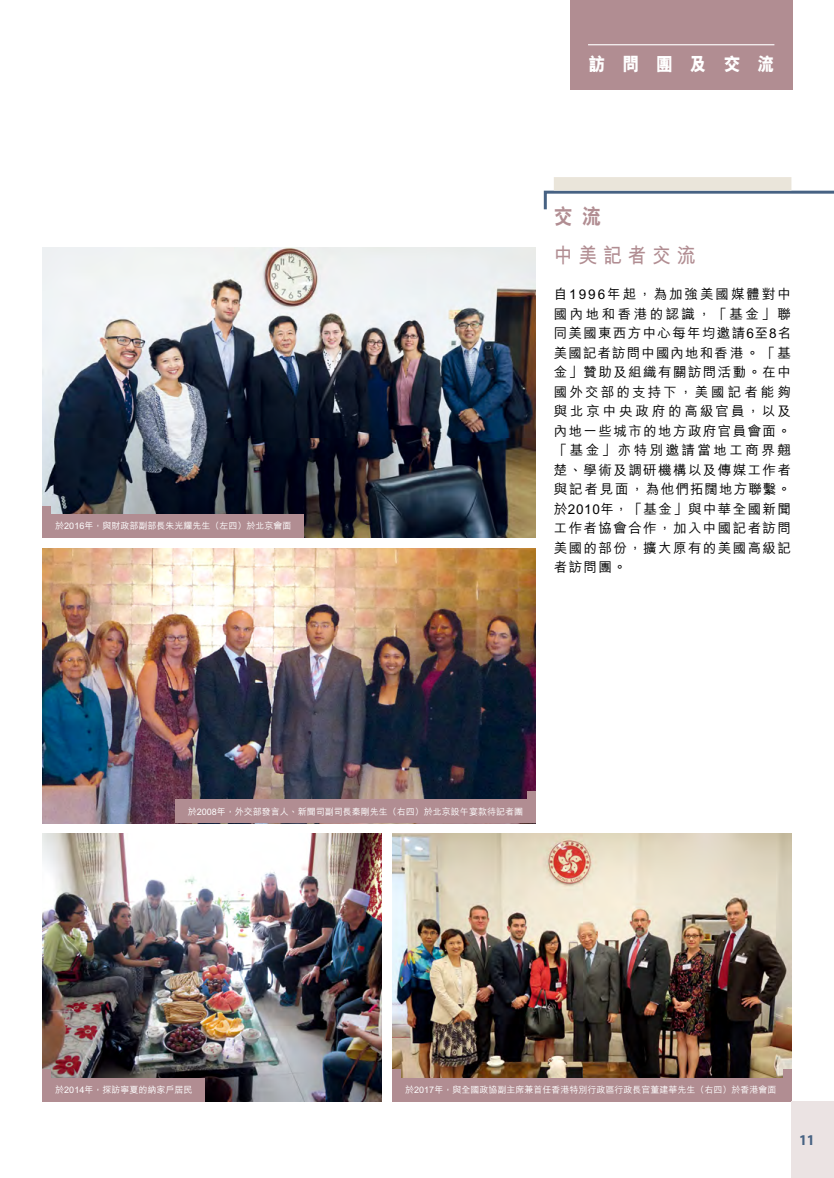
<style>
.page{position:relative;width:834px;height:1178px;background:#fff}
.page>*{position:absolute;margin:0;border:0;box-sizing:border-box;transform-origin:0 0}
.subhead-chi{font:700 21px "M Hei HK";letter-spacing:.3em;color:#b18d92;scale:.9 1}
.Sub-head-chi-RH{font:800 21px "C Hei 2 HK";color:#b18d92;scale:.9 1}
.t1{font:800 18.75px "M Hei HK";letter-spacing:1em;color:#fff;scale:.9 1}
.t2{font:700 15px "Myriad Pro";color:#476283;scale:.95 1}
.content-chi{font:500 13.5px/19.5px "M Hei HK";letter-spacing:.105em;color:#000;text-align:justify}
.caption-chi{font:500 9px "M Hei HK";color:#fff}
</style>
<div class="page">
<img style="left:43px;top:248px;width:492px;height:290px">
<img style="left:43px;top:549px;width:492px;height:274px">
<img style="left:392px;top:834px;width:399px;height:244px">
<img style="left:43px;top:834px;width:338px;height:267px">
<svg style="left:543px;top:189px;width:290px;height:21px"></svg>
<div style="left:553px;top:177px;width:238px;height:14px;background:#eae5da"></div>
<div style="left:43px;top:514px;width:261px;height:24px;background:#b18d92"></div>
<div style="left:43px;top:506px;width:8px;height:32px;background:#b18d92"></div>
<div style="left:175px;top:800px;width:360px;height:23px;background:#b18d92"></div>
<div style="left:527px;top:791px;width:8px;height:32px;background:#b18d92"></div>
<div style="left:392px;top:1078px;width:399px;height:23px;background:#b18d92"></div>
<div style="left:782px;top:1069px;width:9px;height:32px;background:#b18d92"></div>
<div style="left:392px;top:1069px;width:9px;height:32px;background:#b18d92"></div>
<div style="left:43px;top:1078px;width:162px;height:23px;background:#b18d92"></div>
<div style="left:43px;top:1069px;width:8px;height:32px;background:#b18d92"></div>
<div style="left:570px;top:0;width:222px;height:89px;background:#b18d92"></div>
<hr style="left:588px;top:44px;width:186px;height:1px;background:#fff">
<div style="left:791px;top:1101px;width:42px;height:77px;background:#ebe3e3"></div>
<p class="caption-chi" style="left:55px;top:520px;width:238px">於2016年，與財政部副部長朱光耀先生（左四）於北京會面</p>
<h2 class="t1" style="left:588px;top:51px;width:208px">訪問團及交流</h2>
<p class="Sub-head-chi-RH" style="left:553px;top:202px;width:54px">交流</p>
<p class="subhead-chi" style="left:553px;top:240px;width:159px">中美記者交流</p>
<p class="content-chi" style="left:553px;top:284px;width:239px">自1996年起，為加強美國媒體對中國內地和香港的認識，「基金」聯同美國東西方中心每年均邀請6至8名美國記者訪問中國內地和香港。「基金」贊助及組織有關訪問活動。在中國外交部的支持下，美國記者能夠與北京中央政府的高級官員，以及內地一些城市的地方政府官員會面。「基金」亦特別邀請當地工商界翹楚、學術及調研機構以及傳媒工作者與記者見面，為他們拓闊地方聯繫。於2010年，「基金」與中華全國新聞工作者協會合作，加入中國記者訪問美國的部份，擴大原有的美國高級記者訪問團。</p>
<p class="caption-chi" style="left:188px;top:805px;width:337px">於2008年，外交部發言人、新聞司副司長秦剛先生（右四）於北京設午宴款待記者團</p>
<p class="caption-chi" style="left:55px;top:1083px;width:139px">於2014年，探訪寧夏的納家戶居民</p>
<p class="caption-chi" style="left:405px;top:1083px;width:373px">於2017年，與全國政協副主席兼首任香港特別行政區行政長官董建華先生（右四）於香港會面</p>
<p class="t2" style="left:799px;top:1132px;width:18px">11</p>
</div>
